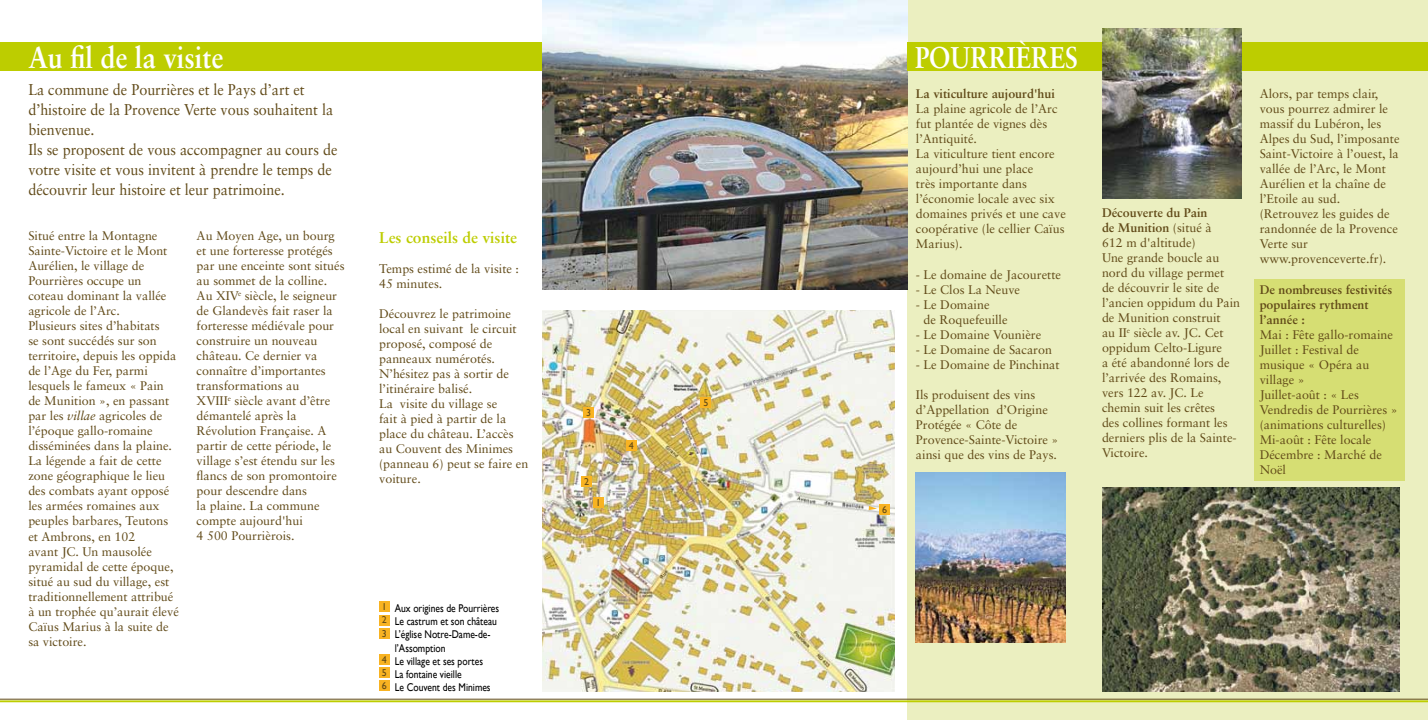
<style>
.page{position:relative;width:1428px;height:720px;background:#fff}
.page>*{position:absolute;margin:0;border:0;box-sizing:border-box;transform-origin:0 0}
.t1{font:700 30px "Sabon";color:#fff;scale:.9 1}
.t2{font:700 30px "Sabon";color:#fff;scale:.85 1}
.t3{font:15.62px/20px "Sabon";color:#614a18;scale:.92 1}
.t4{font:700 15.62px "Sabon";color:#bdcd00}
.t5{font:12.5px/15px "Sabon";color:#614a18}
.t6{font:700 12.5px/15px "Sabon";color:#614a18}
.t7{font:11.25px "Gill Sans";color:#000;scale:.85 1}
.t8{font:10px "Gill Sans";color:#614a18}
.s1{font-style:italic}
.s2{font-weight:700}
</style>
<div class="page">
<div style="left:0;top:43px;width:550px;height:28px;background:#bdcd00"></div>
<div style="left:907px;top:0;width:521px;height:719px;background:#ebefc0"></div>
<img style="left:542px;top:0;width:365px;height:289px">
<div style="left:907px;top:43px;width:521px;height:28px;background:#bdcd00"></div>
<div style="left:1254px;top:279px;width:151px;height:201px;background:#d6de73"></div>
<img style="left:1102px;top:28px;width:140px;height:170px">
<img style="left:915px;top:472px;width:151px;height:170px">
<img style="left:1102px;top:487px;width:298px;height:204px">
<hr style="left:0;top:698px;width:1428px;height:1px;background:#614a18">
<hr style="left:0;top:700px;width:1428px;height:2px;background:#bdcd00">
<div style="left:379px;top:601px;width:10px;height:10px;background:#f8b322"></div>
<div style="left:379px;top:614px;width:10px;height:11px;background:#f8b322"></div>
<div style="left:379px;top:627px;width:10px;height:11px;background:#f8b322"></div>
<div style="left:379px;top:654px;width:10px;height:10px;background:#f8b322"></div>
<div style="left:379px;top:667px;width:10px;height:10px;background:#f8b322"></div>
<div style="left:379px;top:680px;width:10px;height:10px;background:#f8b322"></div>
<img style="left:542px;top:310px;width:353px;height:381px">
<div style="left:879px;top:503px;width:11px;height:11px;background:#f8b322"></div>
<svg style="left:869px;top:505px;width:8px;height:5px"></svg>
<div style="left:701px;top:397px;width:10px;height:10px;background:#f8b322"></div>
<div style="left:593px;top:497px;width:10px;height:10px;background:#f8b322"></div>
<div style="left:581px;top:476px;width:11px;height:11px;background:#f8b322"></div>
<div style="left:583px;top:407px;width:11px;height:11px;background:#f8b322"></div>
<div style="left:626px;top:440px;width:11px;height:10px;background:#f8b322"></div>
<h1 class="t1" style="left:28px;top:39px;width:218px">Au fil de la visite</h1>
<p class="t3" style="left:28px;top:79px;width:337px">La commune de Pourrières et le Pays d’art et d’histoire de la Provence Verte vous souhaitent la bienvenue.<br>Ils se proposent de vous accompagner au cours de votre visite et vous invitent à prendre le temps de découvrir leur histoire et leur patrimoine.</p>
<p class="t5" style="left:28px;top:228px;width:152px">Situé entre la Montagne<br>Sainte-Victoire et le Mont<br>Aurélien, le village de<br>Pourrières occupe un coteau dominant la vallée agricole de l’Arc.<br>Plusieurs sites d’habitats<br>se sont succédés sur son territoire, depuis les oppida de l’Age du Fer, parmi lesquels le fameux « Pain de Munition », en passant par les <span class="s1">villae</span> agricoles de l’époque gallo-romaine disséminées dans la plaine.<br>La légende a fait de cette zone géographique le lieu des combats ayant opposé les armées romaines aux peuples barbares, Teutons et Ambrons, en 102<br>avant JC. Un mausolée pyramidal de cette époque, situé au sud du village, est traditionnellement attribué à un trophée qu’aurait élevé<br>Caïus Marius à la suite de sa victoire.</p>
<p class="t5" style="left:197px;top:228px;width:149px">Au Moyen Age, un bourg et une forteresse protégés par une enceinte sont situés au sommet de la colline.<br>Au XIV<sup>e</sup> siècle, le seigneur de Glandevès fait raser la forteresse médiévale pour construire un nouveau château. Ce dernier va connaître d’importantes transformations au<br>XVIII<sup>e</sup> siècle avant d’être démantelé après la<br>Révolution Française. A partir de cette période, le village s’est étendu sur les flancs de son promontoire pour descendre dans<br>la plaine. La commune compte aujourd'hui<br>4 500 Pourrièrois.</p>
<p class="t4" style="left:379px;top:228px;width:140px">Les conseils de visite</p>
<p class="t5" style="left:379px;top:260px;width:141px">Temps estimé de la visite :<br>45 minutes.</p>
<p class="t5" style="left:379px;top:305px;width:151px">Découvrez le patrimoine local en suivant le circuit proposé, composé de panneaux numérotés.<br>N’hésitez pas à sortir de l’itinéraire balisé.<br>La visite du village se<br>fait à pied à partir de la place du château. L’accès au Couvent des Minimes (panneau 6) peut se faire en voiture.</p>
<p class="t7" style="left:382px;top:601px;width:140px"><sup>1</sup> Aux origines de Pourrières</p>
<p class="t7" style="left:382px;top:614px;width:137px"><sup>2</sup> Le castrum et son château</p>
<p class="t7" style="left:382px;top:627px;width:129px"><sup>3</sup> L’église Notre-Dame-de-</p>
<p class="t7" style="left:395px;top:640px;width:61px">l’Assomption</p>
<p class="t7" style="left:382px;top:654px;width:121px"><sup>4</sup> Le village et ses portes</p>
<p class="t7" style="left:382px;top:667px;width:95px"><sup>5</sup> La fontaine vieille</p>
<p class="t7" style="left:382px;top:680px;width:130px"><sup>6</sup> Le Couvent des Minimes</p>
<p class="t8" style="left:586px;top:407px;width:6px">3</p>
<p class="t8" style="left:584px;top:476px;width:6px">2</p>
<p class="t8" style="left:596px;top:496px;width:6px">1</p>
<p class="t8" style="left:629px;top:439px;width:6px">4</p>
<p class="t8" style="left:703px;top:396px;width:6px">5</p>
<p class="t8" style="left:882px;top:503px;width:6px">6</p>
<h1 class="t2" style="left:915px;top:39px;width:193px">pourrières</h1>
<p class="t6" style="left:916px;top:86px;width:140px">La viticulture aujourd'hui</p>
<p class="t5" style="left:916px;top:101px;width:151px">La plaine agricole de l’Arc fut plantée de vignes dès l’Antiquité.<br>La viticulture tient encore aujourd’hui une place<br>très importante dans l’économie locale avec six domaines privés et une cave coopérative (le cellier Caïus<br>Marius).</p>
<p class="t5" style="left:916px;top:266px;width:147px">- Le domaine de Jacourette</p>
<p class="t5" style="left:916px;top:281px;width:106px">- Le Clos La Neuve</p>
<p class="t5" style="left:924px;top:296px;width:86px;text-indent:-8px">- Le Domaine<br>de Roquefeuille</p>
<p class="t5" style="left:916px;top:326px;width:127px">- Le Domaine Vounière</p>
<p class="t5" style="left:916px;top:341px;width:138px">- Le Domaine de Sacaron</p>
<p class="t5" style="left:916px;top:356px;width:145px">- Le Domaine de Pinchinat</p>
<p class="t5" style="left:916px;top:386px;width:144px">Ils produisent des vins d’Appellation d’Origine<br>Protégée « Côte de<br>Provence-Sainte-Victoire » ainsi que des vins de Pays.</p>
<p class="t5" style="left:1102px;top:205px;width:140px"><span class="s2">Découverte du Pain<br>de Munition</span> (situé à<br>612 m d'altitude)<br>Une grande boucle au nord du village permet<br>de découvrir le site de l’ancien oppidum du Pain de Munition construit<br>au II<sup>e</sup> siècle av. JC. Cet oppidum Celto-Ligure<br>a été abandonné lors de l’arrivée des Romains, vers 122 av. JC. Le chemin suit les crêtes<br>des collines formant les derniers plis de la Sainte-<br>Victoire.</p>
<p class="t5" style="left:1260px;top:86px;width:141px">Alors, par temps clair, vous pourrez admirer le massif du Lubéron, les<br>Alpes du Sud, l’imposante<br>Saint-Victoire à l’ouest, la vallée de l’Arc, le Mont<br>Aurélien et la chaîne de l’Etoile au sud. (Retrouvez les guides de randonnée de la Provence<br>Verte sur www.provenceverte.fr).</p>
<p class="t6" style="left:1260px;top:281px;width:134px">De nombreuses festivités populaires rythment l’année :</p>
<p class="t5" style="left:1260px;top:326px;width:140px">Mai : Fête gallo-romaine<br>Juillet : Festival de musique « Opéra au village »<br>Juillet-août : « Les<br>Vendredis de Pourrières » (animations culturelles)<br>Mi-août : Fête locale<br>Décembre : Marché de<br>Noël</p>
</div>
